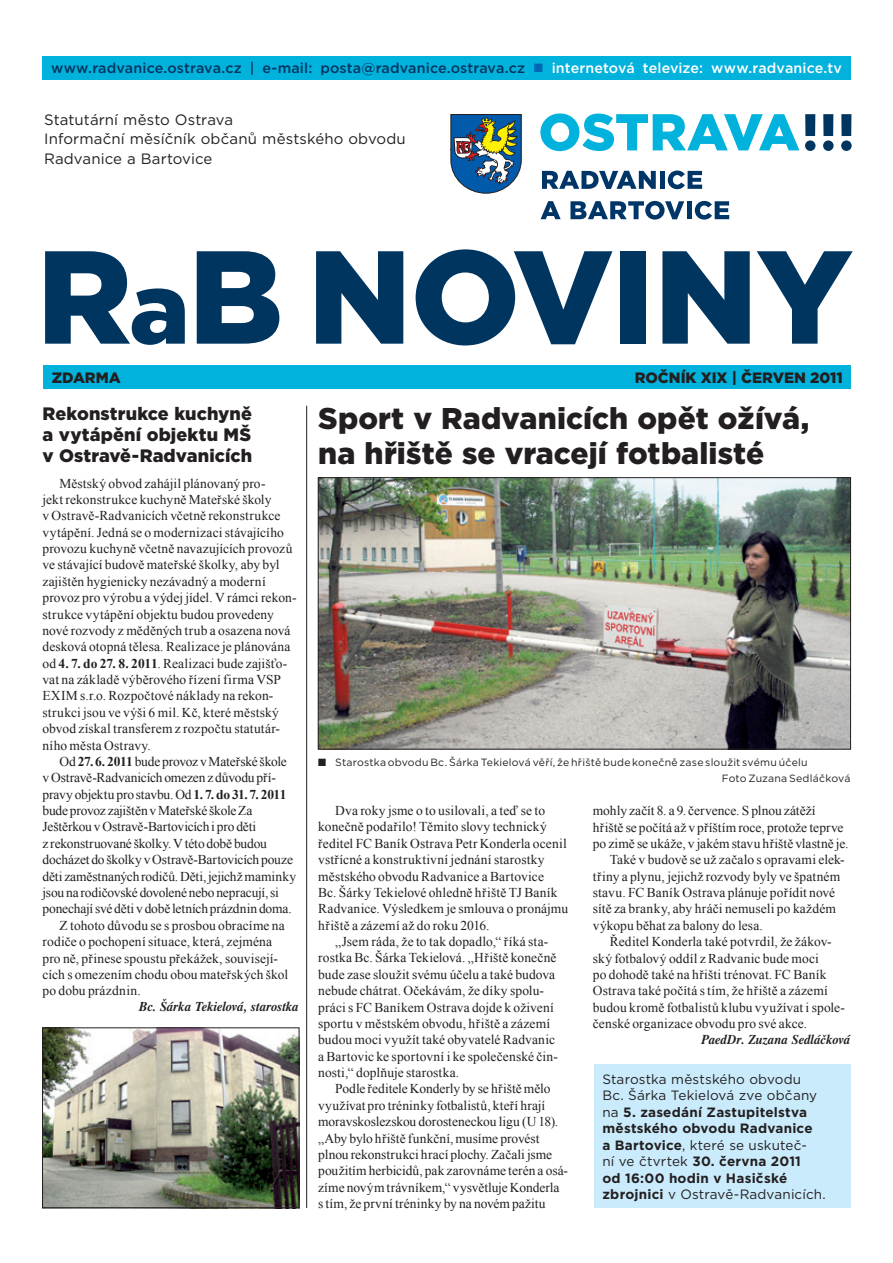
<style>
.page{position:relative;width:893px;height:1263px;background:#fff}
.page>*{position:absolute;margin:0;border:0;box-sizing:border-box;transform-origin:0 0}
.t1{font:900 132px "Gotham";letter-spacing:-.005em;color:#003560}
.t2{font:900 30px/34.5px "Gotham";color:#231f20}
.t3{font:900 18px/21px "Gotham";letter-spacing:.005em;color:#231f20;text-align:justify}
.t4{font:15px/19.5px "Gotham";letter-spacing:.005em;color:#231f20}
.t5{font:900 15px "Gotham";color:#231f20}
.t6{font:500 14.25px "Gotham";letter-spacing:.005em;color:#003560}
.t7{font:13.5px/16.4px "Times New Roman";letter-spacing:.005em;color:#231f20}
.t8{font:700 13.5px/16.5px "Gotham";letter-spacing:.015em;color:#231f20}
.t9{font:13.5px "Times New Roman";letter-spacing:-.015em;color:#231f20}
.t10{font:italic 700 13.5px "Dutch 801 Rm BTCE";letter-spacing:.01em;color:#231f20;scale:.95 1}
.t11{font:10.5px/16.4px "Gotham";letter-spacing:.02em;color:#231f20}
.s1{color:#0166b3}
.s2{color:#fff}
.s3{font-size:100.5px}
.s4{font-weight:700}
.s5{font-family:"Dixieland Normal"}
.s6{font-weight:400}
</style>
<div class="page">
<div style="left:43px;top:365px;width:808px;height:23px;background:#00b2dc"></div>
<svg style="left:540px;top:113px;width:259px;height:38px"></svg>
<div style="left:805px;top:140px;width:10px;height:11px;background:#003560;border-radius:50%"></div>
<div style="left:823px;top:140px;width:11px;height:11px;background:#003560;border-radius:50%"></div>
<div style="left:805px;top:114px;width:10px;height:22px;background:#003560"></div>
<div style="left:823px;top:114px;width:10px;height:22px;background:#003560"></div>
<div style="left:841px;top:114px;width:10px;height:22px;background:#003560"></div>
<div style="left:841px;top:140px;width:11px;height:11px;background:#003560;border-radius:50%"></div>
<svg style="left:542px;top:171px;width:114px;height:18px"></svg>
<div style="left:660px;top:171px;width:5px;height:18px;background:#003667"></div>
<svg style="left:668px;top:171px;width:34px;height:18px"></svg>
<svg style="left:541px;top:201px;width:20px;height:18px"></svg>
<svg style="left:570px;top:201px;width:114px;height:19px"></svg>
<div style="left:687px;top:201px;width:5px;height:18px;background:#003667"></div>
<svg style="left:695px;top:201px;width:34px;height:19px"></svg>
<svg style="left:450px;top:114px;width:72px;height:80px"></svg>
<div style="left:43px;top:56px;width:807px;height:23px;background:#00b2dc"></div>
<img style="left:320px;top:479px;width:529px;height:268px">
<div style="left:318px;top:477px;width:533px;height:272px;border:1px solid #231f20"></div>
<hr style="left:306px;top:406px;width:1px;height:802px;background:#231f20">
<img style="left:43px;top:1029px;width:256px;height:180px">
<div style="left:42px;top:1027px;width:257px;height:181px;border:1px solid #231f20"></div>
<div style="left:594px;top:1064px;width:256px;height:144px;background:#caebfb"></div>
<p class="t6" style="left:51px;top:59px;width:793px">www.radvanice.ostrava.cz | e‑mail: posta@radvanice.ostrava.cz <span class="s1">■</span> <span class="s2">internetová televize: www.radvanice.tv</span></p>
<p class="t4" style="left:44px;top:109px;width:363px">Statutární město Ostrava<br>Informační měsíčník občanů městského obvodu<br>Radvanice a Bartovice</p>
<h1 class="t1" style="left:37px;top:206px;width:817px">R<span class="s3">a</span>B NOVINY</h1>
<p class="t5" style="left:52px;top:367px;width:70px">zdarma</p>
<p class="t5" style="left:635px;top:367px;width:210px">ROČNÍK XIX | červen 2011</p>
<h3 class="t3" style="left:43px;top:403px;width:211px">Rekonstrukce kuchyně a vytápění objektu MŠ v Ostravě-Radvanicích</h3>
<p class="t7" style="left:43px;top:475px;width:256px;text-indent:17px">Městský obvod zahájil plánovaný pro-<br>jekt rekonstrukce kuchyně Mateřské školy<br>v Ostravě-Radvanicích včetně rekonstrukce vytápění. Jedná se o modernizaci stávajícího provozu kuchyně včetně navazujících provozů ve stávající budově mateřské školky, aby byl zajištěn hygienicky nezávadný a moderní provoz pro výrobu a výdej jídel. V rámci rekon&shy;strukce vytápění objektu budou provedeny nové rozvody z měděných trub a osazena nová desková otopná tělesa. Realizace je plánována od <span class="s4">4. 7. do 27. 8. 2011</span>. Realizaci bude zajišťo&shy;vat na základě výběrového řízení firma VSP EXIM s.r.o. Rozpočtové náklady na rekon&shy;strukci jsou ve výši 6 mil. Kč, které městský obvod získal transferem z rozpočtu statutár&shy;ního města Ostravy.</p>
<p class="t9" style="left:60px;top:752px;width:229px">Od <span class="s4">27. 6. 2011</span> bude provoz vMateřské škole</p>
<p class="t7" style="left:43px;top:769px;width:235px">vOstravě-Radvanicích omezen z důvodu pří-</p>
<p class="t7" style="left:43px;top:786px;width:245px">pravy objektu pro stavbu. Od <span class="s4">1. 7. do 31. 7. 2011</span></p>
<p class="t7" style="left:43px;top:802px;width:211px">bude provoz zajištěn vMateřské škole Za</p>
<p class="t7" style="left:43px;top:818px;width:215px">Ještěrkou vOstravě-Bartovicích i pro děti</p>
<p class="t9" style="left:43px;top:834px;width:226px">z rekonstruované školky. Vtéto době budou</p>
<p class="t7" style="left:43px;top:851px;width:252px">docházet do školky vOstravě-Bartovicích pouze</p>
<p class="t7" style="left:43px;top:868px;width:255px">děti zaměstnaných rodičů. Děti, jejichž maminky</p>
<p class="t9" style="left:43px;top:883px;width:238px">jsou na rodičovské dovolené nebo nepracují, si</p>
<p class="t7" style="left:43px;top:900px;width:251px">ponechají své děti v době letních prázdnin doma.</p>
<p class="t7" style="left:60px;top:917px;width:227px">Z tohoto důvodu se s prosbou obracíme na</p>
<p class="t7" style="left:43px;top:933px;width:231px">rodiče o pochopení situace, která, zejména</p>
<p class="t7" style="left:43px;top:949px;width:237px">pro ně, přinese spoustu překážek, souvisejí-</p>
<p class="t7" style="left:43px;top:966px;width:247px">cích s omezením chodu obou mateřských škol</p>
<p class="t7" style="left:43px;top:982px;width:100px">po dobu prázdnin.</p>
<p class="t10" style="left:139px;top:998px;width:170px">Bc. Šárka Tekielová, starostka</p>
<h2 class="t2" style="left:318px;top:401px;width:492px">Sport v Radvanicích opět ožívá, na hřiště se vracejí fotbalisté</h2>
<p class="t11" style="left:722px;top:754px;width:130px;text-indent:-404px"><span class="s5">Q</span> Starostka obvodu Bc. Šárka Tekielová věří, že hřiště bude konečně zase sloužit svému účelu<br>Foto Zuzana Sedláčková</p>
<p class="t7" style="left:318px;top:802px;width:251px;text-indent:17px">Dva roky jsme o to usilovali, a teď se to konečně podařilo! Těmito slovy technický ředitel FC Baník Ostrava Petr Konderla ocenil vstřícné a konstruktivní jednání starostky městského obvodu Radvanice a Bartovice<br>Bc. Šárky Tekielové ohledně hřiště TJ Baník Radvanice. Výsledkem je smlouva o pronájmu hřiště a zázemí až do roku 2016.</p>
<p class="t7" style="left:318px;top:933px;width:241px;text-indent:17px">„Jsem ráda, že to tak dopadlo,“ říká sta&shy;rostka Bc. Šárka Tekielová. „Hřiště konečně bude zase sloužit svému účelu a také budova nebude chátrat. Očekávám, že díky spolu&shy;práci s FC Baníkem Ostrava dojde k oživení sportu v městském obvodu, hřiště a zázemí budou moci využít také obyvatelé Radvanic a Bartovic ke sportovní i ke společenské čin&shy;nosti,“ doplňuje starostka.</p>
<p class="t7" style="left:318px;top:1080px;width:251px;text-indent:17px">Podle ředitele Konderly by se hřiště mělo využívat pro tréninky fotbalistů, kteří hrají moravskoslezskou dorosteneckou ligu (U 18). „Aby bylo hřiště funkční, musíme provést plnou rekonstrukci hrací plochy. Začali jsme použitím herbicidů, pak zarovnáme terén a osá&shy;zíme novým trávníkem,“ vysvětluje Konderla stím, že první tréninky by na novém pažitu</p>
<p class="t7" style="left:593px;top:802px;width:224px">mohly začít 8. a 9. července. S plnou zátěží</p>
<p class="t7" style="left:593px;top:819px;width:252px">hřiště se počítá až v příštím roce, protože teprve</p>
<p class="t7" style="left:593px;top:835px;width:257px">po zimě se ukáže, v jakém stavu hřiště vlastně je.</p>
<p class="t7" style="left:610px;top:851px;width:236px">Také v budově se už začalo s opravami elek-</p>
<p class="t7" style="left:593px;top:868px;width:249px">třiny a plynu, jejichž rozvody byly ve špatném</p>
<p class="t7" style="left:593px;top:884px;width:244px">stavu. FC Baník Ostrava plánuje pořídit nové</p>
<p class="t7" style="left:593px;top:900px;width:245px">sítě za branky, aby hráči nemuseli po každém</p>
<p class="t7" style="left:593px;top:917px;width:172px">výkopu běhat za balony do lesa.</p>
<p class="t7" style="left:610px;top:933px;width:223px">Ředitel Konderla také potvrdil, že žákov-</p>
<p class="t7" style="left:593px;top:950px;width:228px">ský fotbalový oddíl z Radvanic bude moci</p>
<p class="t7" style="left:593px;top:966px;width:235px">po dohodě také na hřišti trénovat. FC Baník</p>
<p class="t7" style="left:593px;top:982px;width:237px">Ostrava také počítá s tím, že hřiště a zázemí</p>
<p class="t7" style="left:593px;top:999px;width:254px">budou kromě fotbalistů klubu využívat i spole-</p>
<p class="t7" style="left:593px;top:1015px;width:216px">čenské organizace obvodu pro své akce.</p>
<p class="t10" style="left:701px;top:1031px;width:158px">PaedDr. Zuzana Sedláčková</p>
<p class="t8" style="left:602px;top:1071px;width:225px"><span class="s6">Starostka městského obvodu<br>Bc. Šárka Tekielová zve občany na</span> 5. zasedání Zastupitelstva městského obvodu Radvanice<br>a Bartovice<span class="s6">, které se uskuteč-<br>ní ve čtvrtek</span> 30. června 2011<br>od 16:00 hodin v Hasičské zbrojnici <span class="s6">v Ostravě-Radvanicích.</span></p>
</div>
